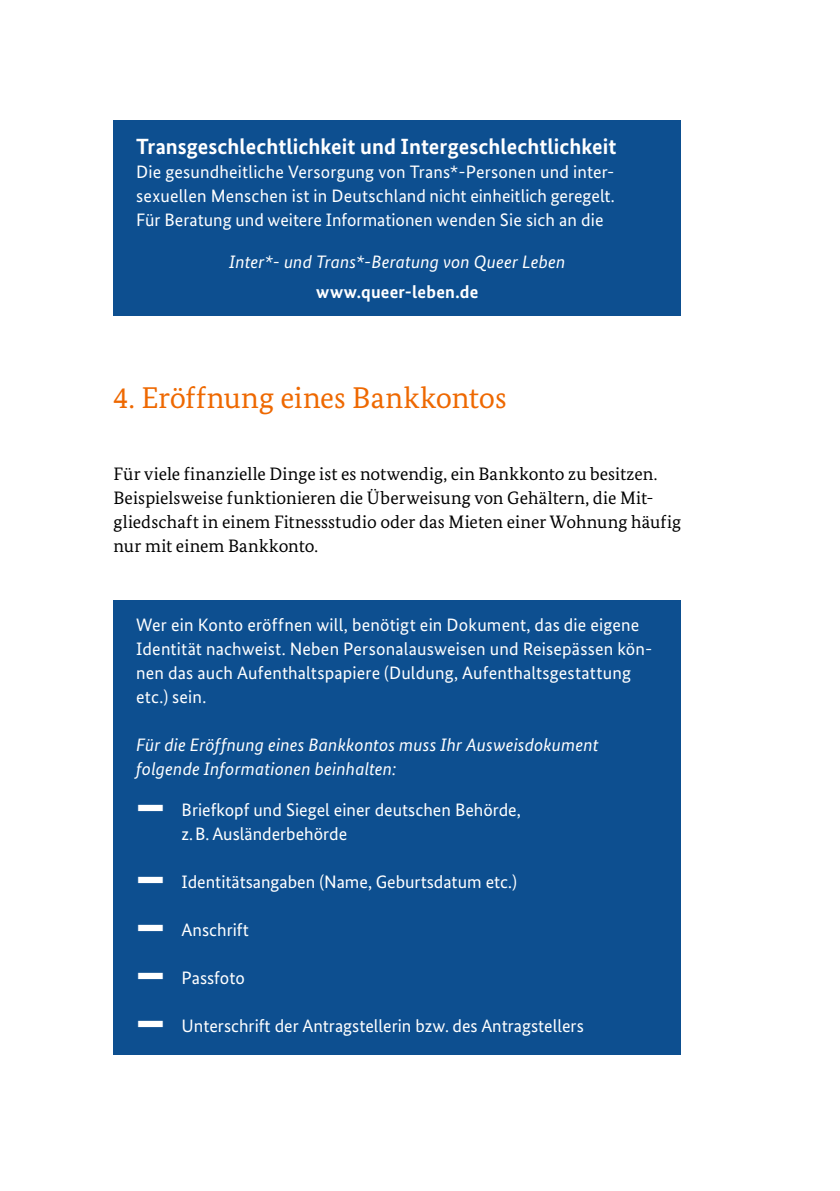
<style>
.page{position:relative;width:840px;height:1191px;background:#fff}
.page>*{position:absolute;margin:0;border:0;box-sizing:border-box;transform-origin:0 0}
.t1{font:700 64.8px "Bundes Sans";color:#fff;scale:.57 1}
.t2{font:30px "Bundes Serif";letter-spacing:-.005em;color:#ee6800}
.t3{font:700 22px "Bundes Sans";color:#fff}
.t4{font:18px/24px "Bundes Sans";color:#fff}
.Fließtext{font:18px/24px "Bundes Serif";letter-spacing:.005em;color:#000}
.t5{font:italic 18px/30px "Bundes Sans";letter-spacing:.01em;color:#fff;text-align:center}
.s1{font-weight:700;font-style:normal}
</style>
<div class="page">
<div style="left:113px;top:120px;width:567px;height:195px;background:#0d4f90"></div>
<div style="left:113px;top:600px;width:567px;height:454px;background:#0d4f90"></div>
<p class="t3" style="left:136px;top:133px;width:481px">Transgeschlechtlichkeit und Intergeschlechtlichkeit</p>
<p class="t4" style="left:136px;top:160px;width:479px;text-align:justify">Die gesundheitliche Versorgung von Trans*-Personen und inter&shy;sexuellen Menschen ist in Deutschland nicht einheitlich geregelt.<br>Für Beratung und weitere Informationen wenden Sie sich an die</p>
<p class="t5" style="left:229px;top:247px;width:337px">Inter*- und Trans*-Beratung von Queer Leben <span class="s1">www.queer-leben.de</span></p>
<h3 class="t2" style="left:113px;top:379px;width:394px">4. Eröffnung eines Bankkontos</h3>
<p class="Fließtext" style="left:113px;top:462px;width:568px">Für viele finanzielle Dinge ist es notwendig, ein Bankkonto zu besitzen.<br>Beispielsweise funktionieren die Überweisung von Gehältern, die Mit--- gliedschaft in einem Fitnessstudio oder das Mieten einer Wohnung häufig nur mit einem Bankkonto.</p>
<p class="t4" style="left:136px;top:613px;width:517px">Wer ein Konto eröffnen will, benötigt ein Dokument, das die eigene Identität nachweist. Neben Personalausweisen und Reisepässen kön&shy;nen das auch Aufenthaltspapiere (Duldung, Aufenthaltsgestattung etc.) sein.</p>
<p class="t5" style="left:136px;top:733px;width:463px;line-height:24px;text-align:left">Für die Eröffnung eines Bankkontos muss Ihr Ausweisdokument folgende Informationen beinhalten:</p>
<p class="t1" style="left:136px;top:766px;width:52px">—</p>
<p class="t4" style="left:181px;top:798px;width:340px">Briefkopf und Siegel einer deutschen Behörde, z.B. Ausländerbehörde</p>
<p class="t1" style="left:136px;top:838px;width:52px">—</p>
<p class="t4" style="left:181px;top:870px;width:336px">Identitätsangaben (Name, Geburtsdatum etc.)</p>
<p class="t1" style="left:136px;top:886px;width:52px">—</p>
<p class="t4" style="left:181px;top:918px;width:69px">Anschrift</p>
<p class="t1" style="left:136px;top:934px;width:52px">—</p>
<p class="t4" style="left:181px;top:966px;width:65px">Passfoto</p>
<p class="t1" style="left:136px;top:982px;width:52px">—</p>
<p class="t4" style="left:181px;top:1014px;width:403px">Unterschrift der Antragstellerin bzw. des Antragstellers</p>
</div>
